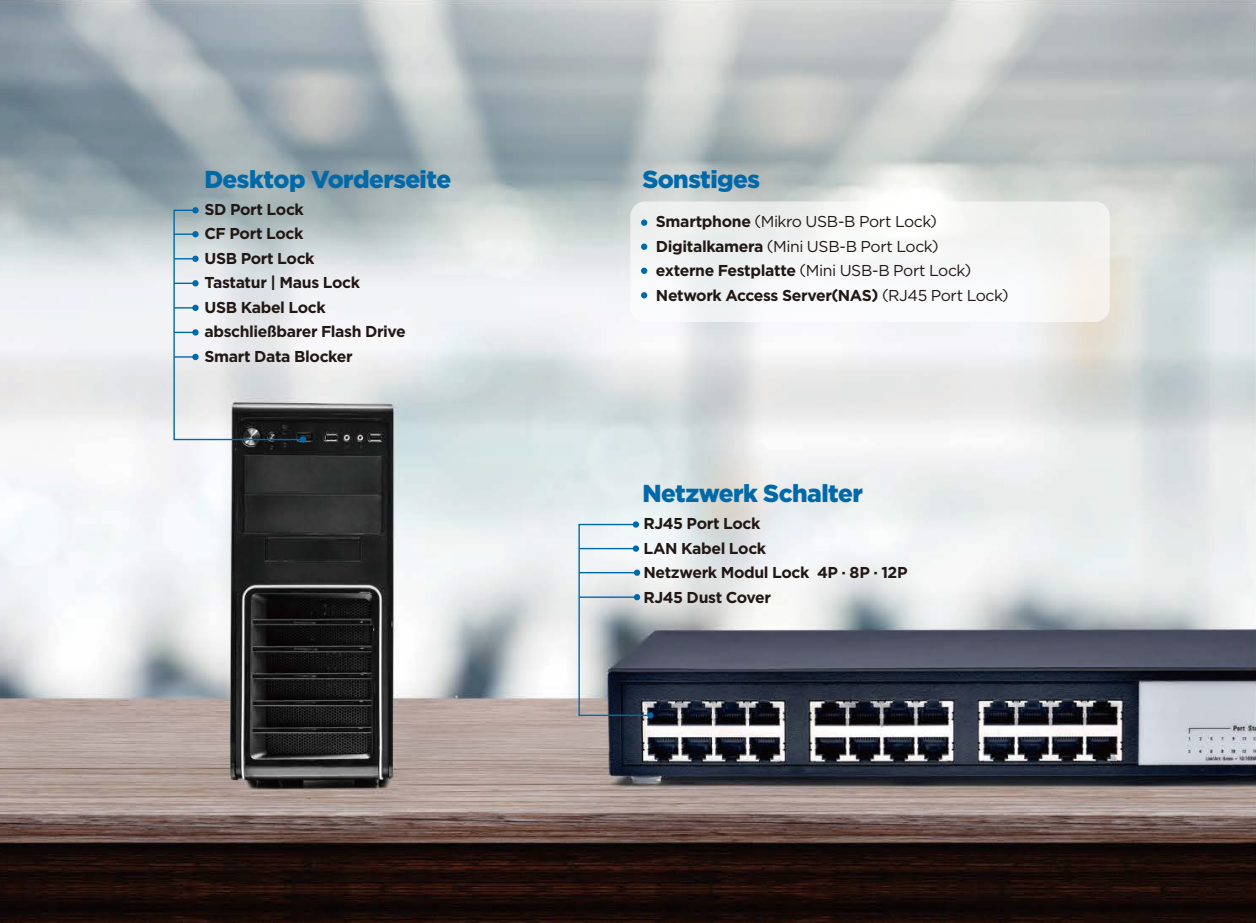
<style>
.page{position:relative;width:1256px;height:923px;background:#fff}
.page>*{position:absolute;margin:0;border:0;box-sizing:border-box;transform-origin:0 0}
.t1{font:900 24.5px "Gotham";letter-spacing:-.025em;color:#0269a9}
.t2{font:700 15.75px/24.5px "Gotham";letter-spacing:-.025em;color:#211714}
.t3{font:15.75px/24.5px "Gotham";letter-spacing:-.025em;color:#211714}
.s1{font-weight:700}
</style>
<div class="page">
<img style="left:0;top:0;width:1255px;height:923px">
<div style="left:300px;top:436px;width:6px;height:7px;background:#0269a9;border-radius:50%"></div>
<svg style="left:173px;top:207px;width:131px;height:234px"></svg>
<svg style="left:577px;top:523px;width:76px;height:195px"></svg>
<hr style="left:579px;top:548px;width:57px;height:1px;background:#0269a9">
<div style="left:632px;top:545px;width:7px;height:7px;background:#0269a9;border-radius:50%"></div>
<hr style="left:579px;top:572px;width:58px;height:1px;background:#0269a9">
<div style="left:633px;top:569px;width:7px;height:7px;background:#0269a9;border-radius:50%"></div>
<hr style="left:579px;top:596px;width:58px;height:2px;background:#0269a9">
<div style="left:633px;top:594px;width:7px;height:6px;background:#0269a9;border-radius:50%"></div>
<div style="left:630px;top:201px;width:479px;height:121px;background:#f5f6f6;border-radius:15px"></div>
<div style="left:641px;top:219px;width:6px;height:7px;background:#0269a9;border-radius:50%"></div>
<div style="left:641px;top:243px;width:6px;height:7px;background:#0269a9;border-radius:50%"></div>
<svg style="left:641px;top:268px;width:6px;height:6px"></svg>
<svg style="left:641px;top:292px;width:6px;height:6px"></svg>
<h1 class="t1" style="left:204px;top:165px;width:248px">Desktop Vorderseite</h1>
<h1 class="t1" style="left:642px;top:165px;width:119px">Sonstiges</h1>
<p class="t2" style="left:204px;top:197px;width:203px">SD Port Lock<br>CF Port Lock<br>USB Port Lock<br>Tastatur | Maus Lock<br>USB Kabel Lock abschließbarer Flash Drive<br>Smart Data Blocker</p>
<p class="t3" style="left:655px;top:209px;width:354px"><span class="s1">Smartphone</span> (Mikro USB-B Port Lock)<br><span class="s1">Digitalkamera</span> (Mini USB-B Port Lock)<br><span class="s1">externe Festplatte</span> (Mini USB-B Port Lock)<br><span class="s1">Network Access Server(NAS)</span> (RJ45 Port Lock)</p>
<h1 class="t1" style="left:642px;top:479px;width:222px">Netzwerk Schalter</h1>
<p class="t2" style="left:643px;top:511px;width:266px">RJ45 Port Lock<br>LAN Kabel Lock<br>Netzwerk Modul Lock 4P · 8P · 12P<br>RJ45 Dust Cover</p>
</div>
